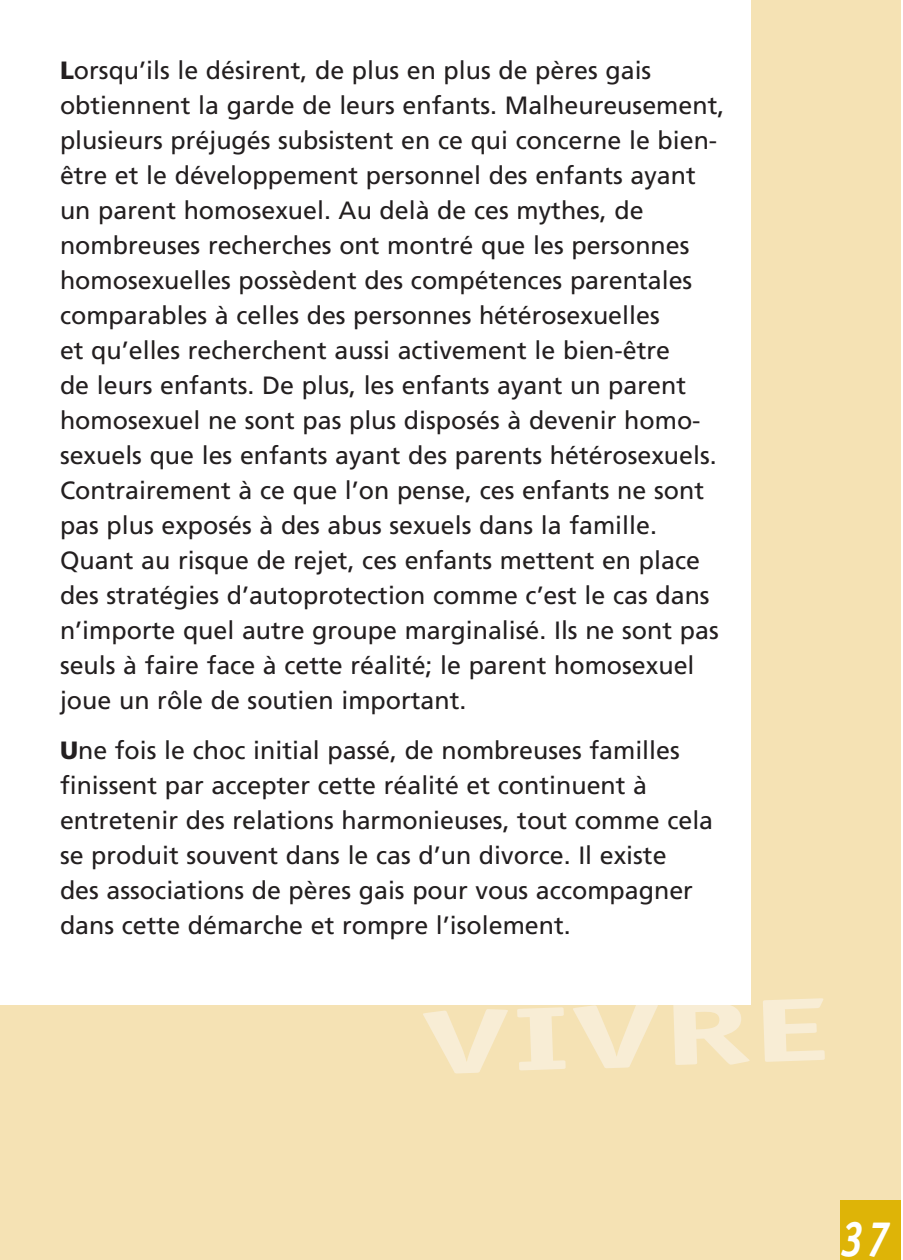
<style>
.page{position:relative;width:903px;height:1260px;background:#fff}
.page>*{position:absolute;margin:0;border:0;box-sizing:border-box;transform-origin:0 0}
.t1{font:700 90px "Officina Sans";color:#f8edd5;scale:1.8 1}
.t2{font:italic 700 50px "Officina Sans";color:#fff;scale:.85 1}
.t3{font:25px/35px "Frutiger";color:#231f20}
.s1{font-weight:900}
</style>
<div class="page">
<div style="left:0;top:0;width:900px;height:1260px;background:#f5e2b4"></div>
<div style="left:840px;top:1200px;width:60px;height:60px;background:#deb407"></div>
<div style="left:0;top:0;width:750px;height:1005px;background:#fff"></div>
<p class="t3" style="left:60px;top:54px;width:665px"><span class="s1">L</span>orsqu’ils le désirent, de plus en plus de pères gais obtiennent la garde de leurs enfants. Malheureusement, plusieurs préjugés subsistent en ce qui concerne le bien&shy;être et le développement personnel des enfants ayant un parent homosexuel. Au delà de ces mythes, de nombreuses recherches ont montré que les personnes homosexuelles possèdent des compétences parentales comparables à celles des personnes hétérosexuelles<br>et qu’elles recherchent aussi activement le bien-être<br>de leurs enfants. De plus, les enfants ayant un parent homosexuel ne sont pas plus disposés à devenir homo&shy;sexuels que les enfants ayant des parents hétérosexuels.<br>Contrairement à ce que l’on pense, ces enfants ne sont pas plus exposés à des abus sexuels dans la famille.<br>Quant au risque de rejet, ces enfants mettent en place des stratégies d’autoprotection comme c’est le cas dans n’importe quel autre groupe marginalisé. Ils ne sont pas seuls à faire face à cette réalité; le parent homosexuel joue un rôle de soutien important.</p>
<p class="t3" style="left:60px;top:734px;width:654px"><span class="s1">U</span>ne fois le choc initial passé, de nombreuses familles finissent par accepter cette réalité et continuent à entretenir des relations harmonieuses, tout comme cela se produit souvent dans le cas d’un divorce. Il existe<br>des associations de pères gais pour vous accompagner dans cette démarche et rompre l’isolement.</p>
<h1 class="t1" style="left:420px;top:1009px;width:228px;rotate:-2deg">VIVRE</h1>
<h2 class="t2" style="left:840px;top:1220px;width:60px">37</h2>
</div>
